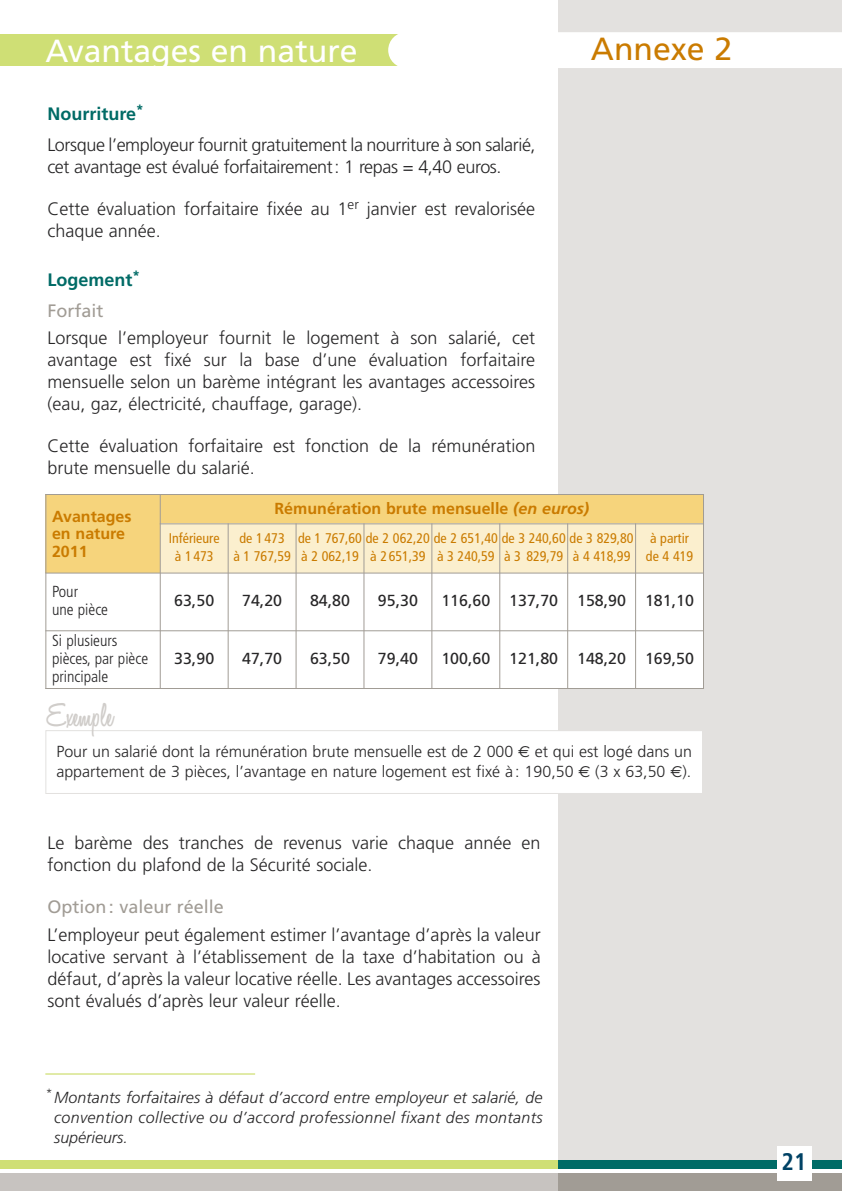
<style>
.page{position:relative;width:842px;height:1191px;background:#fff}
.page>*{position:absolute;margin:0;border:0;box-sizing:border-box;transform-origin:0 0}
.t1{font:600 34px "Honey Script";color:#d0cdca}
.t2{font:32px "Frutiger";color:#fff}
.t3{font:32px "Frutiger";color:#ca7b00}
.t4{font:700 condensed 24px "Frutiger";color:#004265}
.t5{font:300 18px/22px "Frutiger";color:#272627}
.t6{font:300 18px/30.6px "Frutiger";letter-spacing:-.02em;color:#272627}
.t7{font:18px "Frutiger";color:#a19c95}
.t8{font:700 18px/30.6px "Frutiger";color:#006b66}
.t9{font:300 16px/20px "Frutiger";color:#272627}
.t10{font:italic 300 16px/20px "Frutiger";letter-spacing:.025em;color:#272627;text-align:justify}
.t11{font:16px "Frutiger";color:#272627}
.t12{font:700 16px/17.6px "Frutiger";color:#ca7b00}
.t13{font:300 condensed 16px/17.6px "Frutiger";color:#272627}
.t14{font:condensed 14px/18px "Frutiger";color:#ca7b00;text-align:center}
.s1{font-weight:700;color:#006b66}
.s2{font-weight:400;color:#a19c95}
.s3{font-style:italic}
.s4{font-family:"Euro Sans";font-weight:400}
</style>
<div class="page">
<div style="left:558px;top:0;width:284px;height:1165px;background:#e3e1df"></div>
<div style="left:46px;top:731px;width:656px;height:62px;background:#fff"></div>
<div style="left:45px;top:730px;width:658px;height:64px;border:1px solid #e3e1df"></div>
<div style="left:45px;top:494px;width:115px;height:79px;background:#f6d47c"></div>
<div style="left:160px;top:494px;width:543px;height:30px;background:#f6d47c"></div>
<div style="left:160px;top:524px;width:68px;height:49px;background:#fbefce"></div>
<div style="left:228px;top:524px;width:68px;height:49px;background:#fbefce"></div>
<div style="left:296px;top:524px;width:68px;height:49px;background:#fbefce"></div>
<div style="left:364px;top:524px;width:68px;height:49px;background:#fbefce"></div>
<div style="left:432px;top:524px;width:68px;height:49px;background:#fbefce"></div>
<div style="left:500px;top:524px;width:68px;height:49px;background:#fbefce"></div>
<div style="left:568px;top:524px;width:68px;height:49px;background:#fbefce"></div>
<div style="left:636px;top:524px;width:68px;height:49px;background:#fbefce"></div>
<div style="left:500px;top:573px;width:68px;height:58px;background:#fff"></div>
<div style="left:568px;top:573px;width:68px;height:58px;background:#fff"></div>
<div style="left:636px;top:573px;width:68px;height:58px;background:#fff"></div>
<div style="left:500px;top:631px;width:68px;height:58px;background:#fff"></div>
<div style="left:568px;top:631px;width:68px;height:58px;background:#fff"></div>
<div style="left:636px;top:631px;width:68px;height:58px;background:#fff"></div>
<hr style="left:45px;top:494px;width:1px;height:195px;background:#a19c95">
<hr style="left:160px;top:494px;width:1px;height:195px;background:#a19c95">
<hr style="left:228px;top:523px;width:1px;height:166px;background:#a19c95">
<hr style="left:296px;top:523px;width:1px;height:166px;background:#a19c95">
<hr style="left:363px;top:523px;width:1px;height:166px;background:#a19c95">
<hr style="left:431px;top:523px;width:1px;height:166px;background:#a19c95">
<hr style="left:499px;top:523px;width:1px;height:166px;background:#a19c95">
<hr style="left:567px;top:523px;width:1px;height:166px;background:#a19c95">
<hr style="left:635px;top:523px;width:1px;height:166px;background:#a19c95">
<hr style="left:703px;top:494px;width:1px;height:195px;background:#a19c95">
<hr style="left:45px;top:494px;width:659px;height:1px;background:#a19c95">
<hr style="left:160px;top:523px;width:544px;height:1px;background:#a19c95">
<hr style="left:45px;top:572px;width:659px;height:1px;background:#a19c95">
<hr style="left:45px;top:630px;width:659px;height:1px;background:#a19c95">
<hr style="left:45px;top:688px;width:659px;height:1px;background:#a19c95">
<hr style="left:45px;top:1073px;width:210px;height:1px;background:#c3d752">
<div style="left:0;top:1174px;width:558px;height:17px;background:#c7c3c0"></div>
<div style="left:0;top:1159px;width:558px;height:9px;background:#cfdf75"></div>
<div style="left:558px;top:1159px;width:284px;height:9px;background:#006b66"></div>
<div style="left:558px;top:1174px;width:284px;height:17px;background:#a19c95"></div>
<div style="left:777px;top:1146px;width:34px;height:34px;background:#fff"></div>
<div style="left:0;top:34px;width:600px;height:32px;background:#cfdf75"></div>
<div style="left:388px;top:32px;width:454px;height:36px;background:#fff"></div>
<h2 class="t2" style="left:45px;top:38px;width:314px">Avantages en nature</h2>
<h2 class="t3" style="left:591px;top:36px;width:143px">Annexe 2</h2>
<p class="t6" style="left:47px;top:100px;width:490px"><span class="s1">Nourriture</span><sup>*<br></sup>Lorsque l’employeur fournit gratuitement la nourriture à son salarié,</p>
<p class="t6" style="left:47px;top:152px;width:456px">cet avantage est évalué forfaitairement: 1 repas = 4,40 euros.</p>
<p class="t5" style="left:47px;top:199px;width:489px">Cette évaluation forfaitaire fixée au 1<sup>er</sup> janvier est revalorisée chaque année.</p>
<p class="t8" style="left:47px;top:266px;width:94px">Logement<sup>*<br></sup><span class="s2">Forfait</span></p>
<p class="t5" style="left:47px;top:328px;width:489px;text-align:justify">Lorsque l’employeur fournit le logement à son salarié, cet avantage est fixé sur la base d’une évaluation forfaitaire mensuelle selon un barème intégrant les avantages accessoires (eau, gaz, électricité, chauffage, garage).</p>
<p class="t5" style="left:47px;top:436px;width:489px">Cette évaluation forfaitaire est fonction de la rémunération brute mensuelle du salarié.</p>
<p class="t12" style="left:52px;top:508px;width:81px">Avantages en nature<br>2011</p>
<p class="t12" style="left:275px;top:500px;width:316px">Rémunération brute mensuelle <span class="s3">(en euros)</span></p>
<p class="t14" style="left:169px;top:530px;width:52px">Inférieure à 1 473</p>
<p class="t14" style="left:233px;top:530px;width:59px">de 1 473<br>à 1 767,59</p>
<p class="t14" style="left:298px;top:530px;width:337px;text-align:left">de 1 767,60 de 2 062,20 de 2 651,40 de 3 240,60 de 3 829,80 à 2 062,19</p>
<p class="t14" style="left:370px;top:548px;width:57px">à 2 651,39</p>
<p class="t14" style="left:437px;top:548px;width:59px">à 3 240,59</p>
<p class="t14" style="left:504px;top:548px;width:61px">à 3 829,79</p>
<p class="t14" style="left:573px;top:548px;width:59px">à 4 418,99</p>
<p class="t14" style="left:646px;top:530px;width:49px;text-align:left">à partir de 4 419</p>
<p class="t13" style="left:52px;top:584px;width:58px">Pour<br>une pièce</p>
<p class="t11" style="left:174px;top:594px;width:42px">63,50</p>
<p class="t11" style="left:242px;top:594px;width:42px">74,20</p>
<p class="t11" style="left:310px;top:594px;width:42px">84,80</p>
<p class="t11" style="left:378px;top:594px;width:42px">95,30</p>
<p class="t11" style="left:441px;top:594px;width:254px">116,60 137,70 158,90 181,10</p>
<p class="t13" style="left:52px;top:633px;width:98px">Si plusieurs pièces, par pièce principale</p>
<p class="t11" style="left:174px;top:652px;width:42px">33,90</p>
<p class="t11" style="left:242px;top:652px;width:42px">47,70</p>
<p class="t11" style="left:310px;top:652px;width:42px">63,50</p>
<p class="t11" style="left:378px;top:652px;width:42px">79,40</p>
<p class="t11" style="left:441px;top:652px;width:254px">100,60 121,80 148,20 169,50</p>
<h1 class="t1" style="left:47px;top:694px;width:68px">Exemple</h1>
<p class="t9" style="left:56px;top:742px;width:637px">Pour un salarié dont la rémunération brute mensuelle est de 2 000 <span class="s4">€</span> et qui est logé dans un appartement de 3 pièces, l’avantage en nature logement est fixé à : 190,50 <span class="s4">€</span> (3 x 63,50 <span class="s4">€</span>).</p>
<p class="t5" style="left:47px;top:833px;width:495px">Le barème des tranches de revenus varie chaque année en fonction du plafond de la Sécurité sociale.</p>
<p class="t7" style="left:47px;top:899px;width:178px">Option : valeur réelle</p>
<p class="t5" style="left:47px;top:925px;width:495px;text-align:justify">L’employeur peut également estimer l’avantage d’après la valeur locative servant à l’établissement de la taxe d’habitation ou à défaut, d’après la valeur locative réelle. Les avantages accessoires sont évalués d’après leur valeur réelle.</p>
<p class="t10" style="left:54px;top:1088px;width:490px;text-indent:-9px"><sup>*</sup> Montants forfaitaires à défaut d’accord entre employeur et salarié, de convention collective ou d’accord professionnel fixant des montants supérieurs.</p>
<h3 class="t4" style="left:782px;top:1152px;width:26px">21</h3>
</div>
